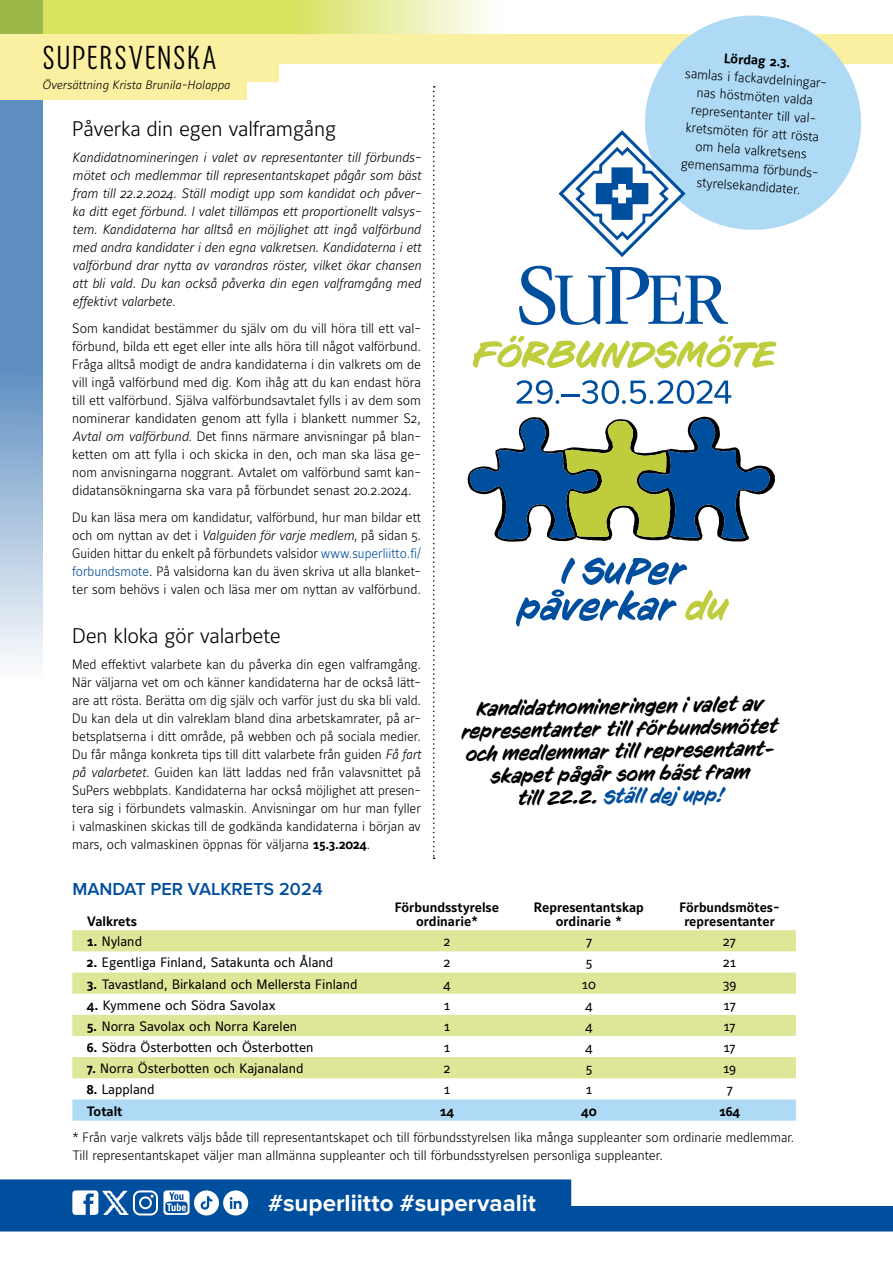
<style>
.page{position:relative;width:893px;height:1263px;background:#fff}
.page>*{position:absolute;margin:0;border:0;box-sizing:border-box;transform-origin:0 0}
.t1{font:300 33px "Kurry Pro";letter-spacing:.02em;color:#000}
.t2{font:700 24.15px "Proxima Nova";color:#fff}
.t3{font:300 21px "Maurea";letter-spacing:-.01em;color:#000}
.t4{font:italic 19.8px/22.5px "CC Sign Language";color:#000;text-align:center}
.t5{font:600 18px "Proxima Nova";color:#004e9e}
.t6{font:300 13.5px/18px "Maurea";color:#000;text-align:justify;scale:.96 1}
.t7{font:300 13.5px/18px "Maurea";color:#000;text-align:justify}
.t8{font:italic 300 13.5px/18px "Maurea";color:#000;text-align:justify}
.t9{font:13.5px "Maurea";color:#000}
.t10{font:700 13.5px/14.2px "Maurea";color:#000;text-align:center}
.t11{font:italic 300 12px "Maurea";letter-spacing:.01em;color:#000}
.s1{font-style:italic}
.s2{color:#004e9e}
.s3{font-weight:700}
</style>
<div class="page">
<svg style="left:0;top:99px;width:43px;height:563px;background:#86aad0"></svg>
<svg style="left:0;top:0;width:488px;height:34px;background:#d8e37a"></svg>
<div style="left:0;top:34px;width:247px;height:65px;background:#fbefa2"></div>
<div style="left:44px;top:34px;width:235px;height:47px;background:#fbefa2"></div>
<div style="left:0;top:34px;width:893px;height:30px;background:#fbefa2"></div>
<svg style="left:433px;top:86px;width:2px;height:773px"></svg>
<svg style="left:645px;top:15px;width:217px;height:215px;fill:#afdaf6"></svg>
<svg style="left:467px;top:417px;width:308px;height:125px"></svg>
<svg style="left:516px;top:557px;width:213px;height:70px"></svg>
<svg style="left:473px;top:335px;width:303px;height:34px"></svg>
<svg style="left:516px;top:380px;width:215px;height:24px"></svg>
<svg style="left:519px;top:266px;width:209px;height:59px"></svg>
<svg style="left:558px;top:128px;width:130px;height:129px"></svg>
<svg style="left:0;top:1179px;width:893px;height:52px;fill:#004e9e"></svg>
<div style="left:133px;top:1190px;width:25px;height:25px;border:2px solid #fff;border-radius:6px"></div>
<div style="left:139px;top:1196px;width:13px;height:13px;border:2px solid #fff;border-radius:50%"></div>
<svg style="left:72px;top:1190px;width:26px;height:25px"></svg>
<svg style="left:163px;top:1190px;width:85px;height:25px"></svg>
<img style="left:102px;top:1190px;width:27px;height:25px">
<svg style="left:72px;top:930px;width:724px;height:148px;fill:#dee698"></svg>
<svg style="left:72px;top:1099px;width:724px;height:22px;background:#b2dbf6"></svg>
<h1 class="t1" style="left:42px;top:33px;width:176px">SUPERSVENSKA</h1>
<p class="t11" style="left:42px;top:78px;width:189px">Översättning Krista Brunila-Holappa</p>
<h3 class="t3" style="left:72px;top:117px;width:265px">Påverka din egen valframgång</h3>
<p class="t8" style="left:72px;top:149px;width:350px">Kandidatnomineringen i valet av representanter till förbunds&shy;mötet och medlemmar till representantskapet pågår som bäst fram till 22.2.2024. Ställ modigt upp som kandidat och påver&shy;ka ditt eget förbund. I valet tillämpas ett proportionellt valsys&shy;tem. Kandidaterna har alltså en möjlighet att ingå valförbund med andra kandidater i den egna valkretsen. Kandidaterna i ett valförbund drar nytta av varandras röster, vilket ökar chansen att bli vald. Du kan också påverka din egen valframgång med effektivt valarbete.</p>
<p class="t7" style="left:72px;top:320px;width:350px">Som kandidat bestämmer du själv om du vill höra till ett val&shy;förbund, bilda ett eget eller inte alls höra till något valförbund.<br>Fråga alltså modigt de andra kandidaterna i din valkrets om de vill ingå valförbund med dig. Kom ihåg att du kan endast höra till ett valförbund. Själva valförbundsavtalet fylls i av dem som nominerar kandidaten genom att fylla i blankett nummer S2, <span class="s1">Avtal om valförbund</span>. Det finns närmare anvisningar på blan&shy;ketten om att fylla i och skicka in den, och man ska läsa ge&shy;nom anvisningarna noggrant. Avtalet om valförbund samt kan&shy;didatansökningarna ska vara på förbundet senast 20.2.2024.</p>
<p class="t6" style="left:72px;top:508px;width:365px">Du kan läsa mera om kandidatur, valförbund, hur man bildar ett och om nyttan av det i <span class="s1">Valguiden för varje medlem</span>, på sidan 5.<br>Guiden hittar du enkelt på förbundets valsidor <span class="s2">www.superliitto.fi/ forbundsmote</span>. På valsidorna kan du även skriva ut alla blanket&shy;ter som behövs i valen och läsa mer om nyttan av valförbund.</p>
<h3 class="t3" style="left:72px;top:623px;width:210px">Den kloka gör valarbete</h3>
<p class="t6" style="left:72px;top:656px;width:365px">Med effektivt valarbete kan du påverka din egen valframgång.<br>När väljarna vet om och känner kandidaterna har de också lätt&shy;are att rösta. Berätta om dig själv och varför just du ska bli vald.<br>Du kan dela ut din valreklam bland dina arbetskamrater, på ar&shy;betsplatserna i ditt område, på webben och på sociala medier.<br>Du får många konkreta tips till ditt valarbete från guiden <span class="s1">Få fart på valarbetet</span>. Guiden kan lätt laddas ned från valavsnittet på SuPers webbplats. Kandidaterna har också möjlighet att presen&shy;tera sig i förbundets valmaskin. Anvisningar om hur man fyller i valmaskinen skickas till de godkända kandidaterna i början av mars, och valmaskinen öppnas för väljarna <span class="s3">15.3.2024</span>.</p>
<h3 class="t5" style="left:72px;top:879px;width:252px">MANDAT PER VALKRETS 2024</h3>
<p class="t10" style="left:725px;top:51px;width:68px;rotate:4deg">Lördag 2.3.</p>
<p class="t7" style="left:686px;top:65px;width:144px;text-align:center;rotate:4deg">samlas i fackavdelningar&shy;nas höstmöten valda representanter till val&shy;kretsmöten för att rösta om hela valkretsens gemensamma förbunds&shy;styrelsekandidater.</p>
<h3 class="t4" style="left:461px;top:698px;width:318px;rotate:-1deg">Kandidatnomineringen i valet av representanter till förbundsmötet och medlemmar till representant&shy;skapet pågår som bäst fram<br>till 22.2. <span class="s2">Ställ dej upp!</span></h3>
<p class="t10" style="left:87px;top:915px;width:52px">Valkrets</p>
<p class="t10" style="left:395px;top:900px;width:106px">Förbundsstyrelse ordinarie*</p>
<p class="t10" style="left:534px;top:900px;width:111px">Representantskap ordinarie *</p>
<p class="t10" style="left:679px;top:900px;width:102px">Förbundsmötes&shy;representanter</p>
<p class="t9" style="left:87px;top:934px;width:57px"><span class="s3">1.</span> Nyland</p>
<p class="t9" style="left:444px;top:934px;width:8px">2</p>
<p class="t9" style="left:586px;top:934px;width:8px">7</p>
<p class="t9" style="left:723px;top:934px;width:15px">27</p>
<p class="t9" style="left:87px;top:955px;width:248px"><span class="s3">2.</span> Egentliga Finland, Satakunta och Åland</p>
<p class="t9" style="left:444px;top:955px;width:8px">2</p>
<p class="t9" style="left:586px;top:955px;width:8px">5</p>
<p class="t9" style="left:723px;top:955px;width:14px">21</p>
<p class="t9" style="left:87px;top:976px;width:272px"><span class="s3">3.</span> Tavastland, Birkaland och Mellersta Finland</p>
<p class="t9" style="left:443px;top:976px;width:9px">4</p>
<p class="t9" style="left:582px;top:976px;width:16px">10</p>
<p class="t9" style="left:723px;top:976px;width:15px">39</p>
<p class="t9" style="left:87px;top:997px;width:190px"><span class="s3">4.</span> Kymmene och Södra Savolax</p>
<p class="t9" style="left:444px;top:997px;width:8px">1</p>
<p class="t9" style="left:585px;top:997px;width:9px">4</p>
<p class="t9" style="left:723px;top:997px;width:14px">17</p>
<p class="t9" style="left:87px;top:1019px;width:212px"><span class="s3">5.</span> Norra Savolax och Norra Karelen</p>
<p class="t9" style="left:444px;top:1019px;width:8px">1</p>
<p class="t9" style="left:585px;top:1019px;width:9px">4</p>
<p class="t9" style="left:723px;top:1019px;width:14px">17</p>
<p class="t9" style="left:87px;top:1040px;width:228px"><span class="s3">6.</span> Södra Österbotten och Österbotten</p>
<p class="t9" style="left:444px;top:1040px;width:8px">1</p>
<p class="t9" style="left:585px;top:1040px;width:9px">4</p>
<p class="t9" style="left:723px;top:1040px;width:14px">17</p>
<p class="t9" style="left:87px;top:1061px;width:218px"><span class="s3">7.</span> Norra Österbotten och Kajanaland</p>
<p class="t9" style="left:444px;top:1061px;width:8px">2</p>
<p class="t9" style="left:586px;top:1061px;width:8px">5</p>
<p class="t9" style="left:723px;top:1061px;width:15px">19</p>
<p class="t9" style="left:87px;top:1082px;width:69px"><span class="s3">8.</span> Lappland</p>
<p class="t9" style="left:444px;top:1082px;width:8px">1</p>
<p class="t9" style="left:586px;top:1082px;width:8px">1</p>
<p class="t9" style="left:726px;top:1082px;width:8px">7</p>
<p class="t10" style="left:87px;top:1104px;width:37px">Totalt</p>
<p class="t10" style="left:440px;top:1104px;width:16px">14</p>
<p class="t10" style="left:581px;top:1104px;width:17px">40</p>
<p class="t10" style="left:719px;top:1104px;width:23px">164</p>
<p class="t6" style="left:72px;top:1129px;width:754px">* Från varje valkrets väljs både till representantskapet och till förbundsstyrelsen lika många suppleanter som ordinarie medlemmar.<br>Till representantskapet väljer man allmänna suppleanter och till förbundsstyrelsen personliga suppleanter.</p>
<h2 class="t2" style="left:268px;top:1189px;width:269px">#superliitto #supervaalit</h2>
</div>
